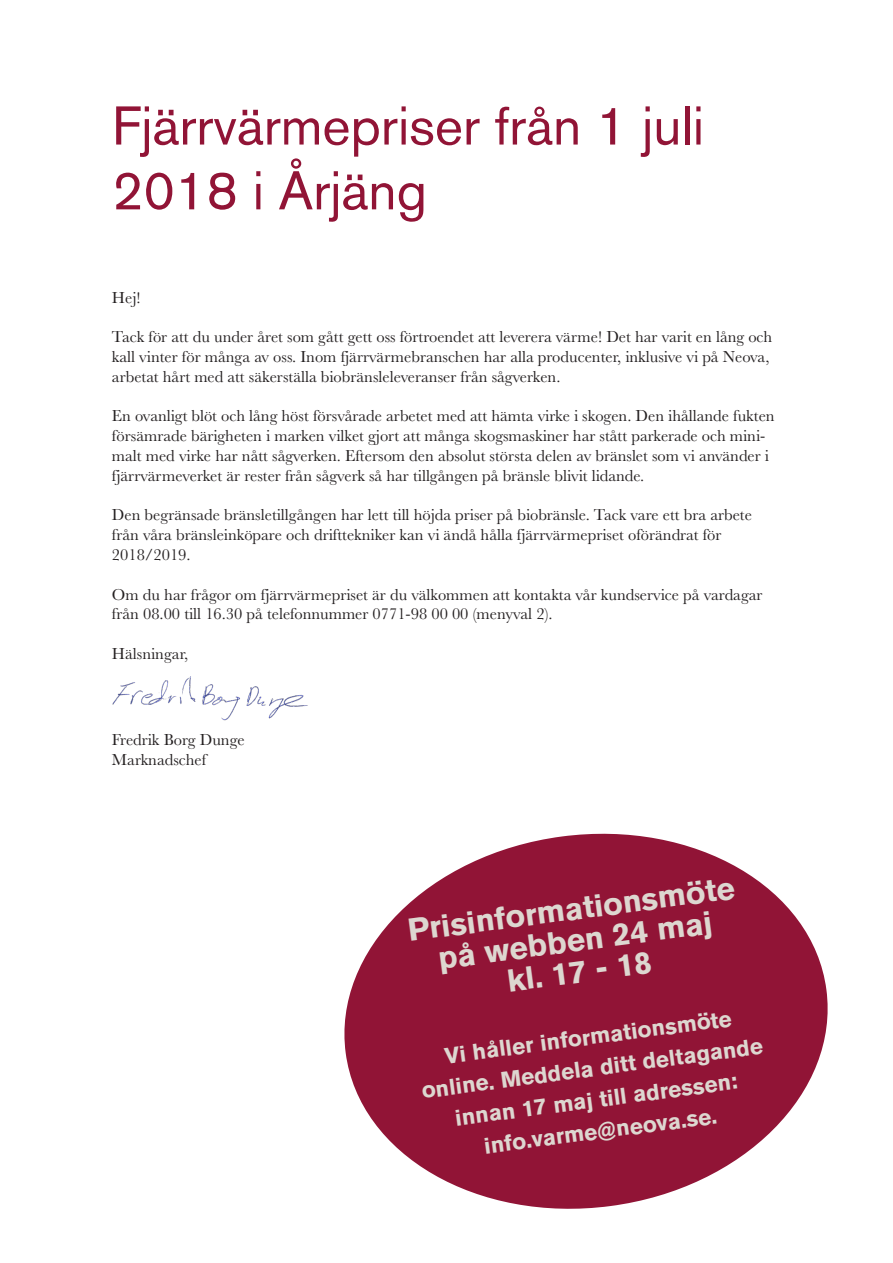
<style>
.page{position:relative;width:893px;height:1263px;background:#fff}
.page>*{position:absolute;margin:0;border:0;box-sizing:border-box;transform-origin:0 0}
.Rubriker_1{font:54px/64.8px "Akzidenz Grotesk BQ";color:#911436}
.Rubriker_3{font:700 31.5px "Akzidenz Grotesk BQ";color:#ddd7d0}
.Rubriker_3-2{font:700 22.5px/31.7px "Akzidenz Grotesk BQ";color:#ddd7d0;text-align:center}
.t1{font:16.5px/19.8px "Baskerville";color:#231f20}
</style>
<div class="page">
<svg style="left:344px;top:833px;width:484px;height:376px;fill:#911436"></svg>
<img style="left:112px;top:676px;width:196px;height:45px">
<p class="Rubriker_1" style="left:112px;top:93px;width:593px">Fjärrvärmepriser från 1 juli<br>2018 i Årjäng</p>
<p class="t1" style="left:112px;top:287px;width:30px">Hej!</p>
<p class="t1" style="left:112px;top:327px;width:662px">Tack för att du under året som gått gett oss förtroendet att leverera värme! Det har varit en lång och kall vinter för många av oss. Inom fjärrvärmebranschen har alla producenter, inklusive vi på Neova, arbetat hårt med att säkerställa biobränsleleveranser från sågverken.</p>
<p class="t1" style="left:112px;top:406px;width:664px">En ovanligt blöt och lång höst försvårade arbetet med att hämta virke i skogen. Den ihållande fukten försämrade bärigheten i marken vilket gjort att många skogsmaskiner har stått parkerade och mini&shy;malt med virke har nått sågverken. Eftersom den absolut största delen av bränslet som vi använder i fjärrvärmeverket är rester från sågverk så har tillgången på bränsle blivit lidande.</p>
<p class="t1" style="left:112px;top:505px;width:641px">Den begränsade bränsletillgången har lett till höjda priser på biobränsle. Tack vare ett bra arbete från våra bränsleinköpare och drifttekniker kan vi ändå hålla fjärrvärmepriset oförändrat för<br>2018/2019.</p>
<p class="t1" style="left:112px;top:584px;width:652px">Om du har frågor om fjärrvärmepriset är du välkommen att kontakta vår kundservice på vardagar från 08.00 till 16.30 på telefonnummer 0771-98 00 00 (menyval 2).</p>
<p class="t1" style="left:112px;top:644px;width:78px">Hälsningar,</p>
<p class="t1" style="left:112px;top:730px;width:134px">Fredrik Borg Dunge</p>
<p class="t1" style="left:112px;top:750px;width:96px">Marknadschef</p>
<p class="Rubriker_3" style="left:406px;top:911px;width:331px;rotate:-7deg">Prisinformationsmöte</p>
<p class="Rubriker_3" style="left:436px;top:939px;width:278px;rotate:-7deg">på webben 24 maj</p>
<p class="Rubriker_3" style="left:505px;top:962px;width:147px;rotate:-7deg">kl. 17 - 18</p>
<p class="Rubriker_3-2" style="left:443px;top:1041px;width:291px;rotate:-8deg">Vi håller informationsmöte</p>
<p class="Rubriker_3-2" style="left:420px;top:1076px;width:346px;rotate:-8deg">online. Meddela ditt deltagande innan 17 maj till adressen:</p>
<p class="Rubriker_3-2" style="left:482px;top:1131px;width:236px;rotate:-8deg">info.varme@neova.se.</p>
</div>
